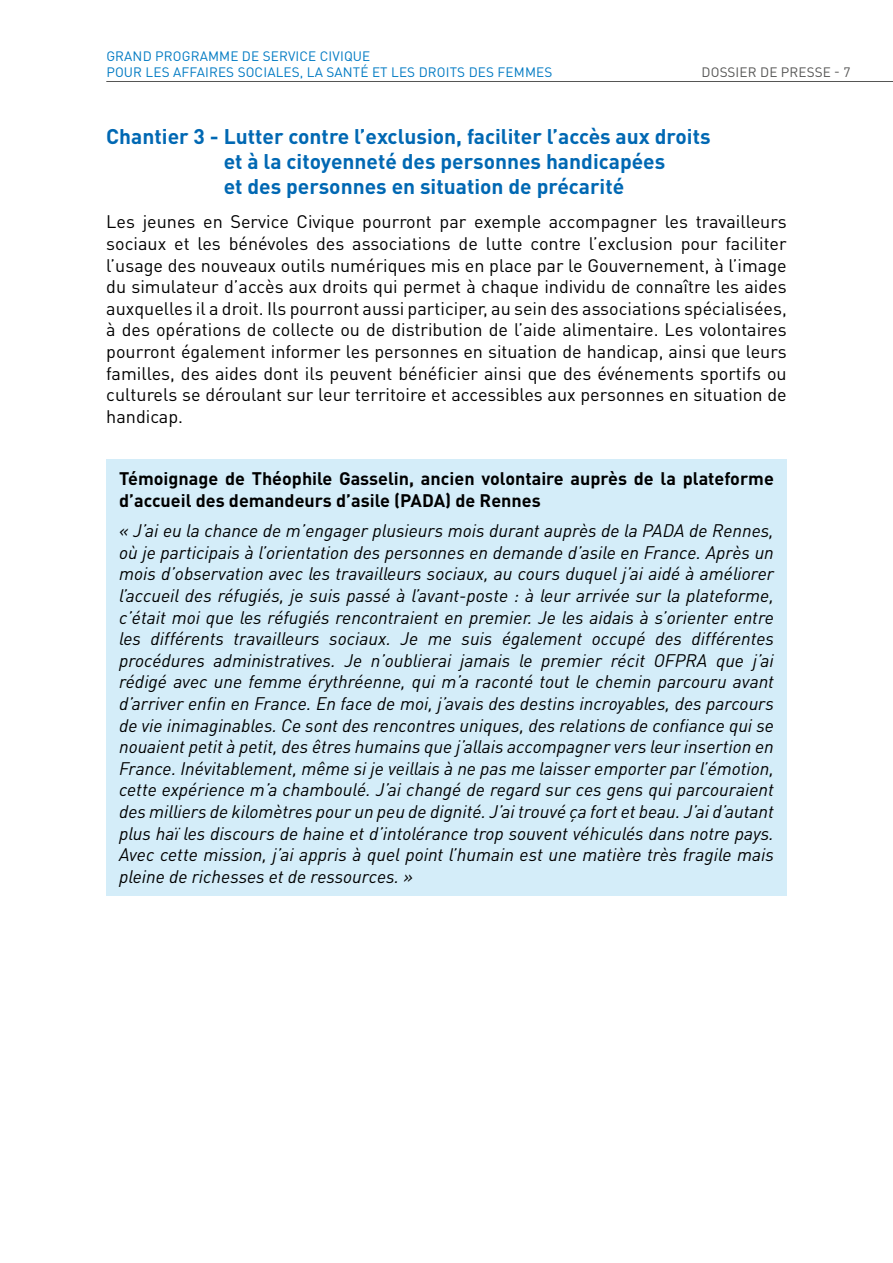
<style>
.page{position:relative;width:893px;height:1263px;background:#fff}
.page>*{position:absolute;margin:0;border:0;box-sizing:border-box;transform-origin:0 0}
.t1{font:700 21px/25.2px "DIN Pro";color:#0068b3}
.t2{font:italic 18px/21.6px "DIN Pro";color:#000;text-align:justify}
.t3{font:18px/21.6px "DIN Pro";color:#000;text-align:justify}
.t4{font:700 18px/21.6px "DIN Pro";color:#000}
.t5{font:13.5px/16.2px "DIN Pro";letter-spacing:.01em;color:#007ac3}
.t6{font:13.5px "DIN Pro";color:#565655}
</style>
<div class="page">
<hr style="left:106px;top:81px;width:787px;height:1px;background:#565655">
<div style="left:106px;top:459px;width:681px;height:436px;background:#d4edf9"></div>
<p class="t5" style="left:106px;top:47px;width:265px">Grand programme de service civique<br>POUR</p>
<p class="t5" style="left:146px;top:63px;width:408px">LES affaires sociales, la santé et LES droits des femmes</p>
<p class="t6" style="left:702px;top:63px;width:18px">DOSS</p>
<p class="t6" style="left:736px;top:63px;width:55px">IER DE PRESSE</p>
<p class="t6" style="left:834px;top:63px;width:18px">- 7</p>
<p class="t1" style="left:224px;top:123px;width:488px;text-indent:-117px">Chantier 3 - Lutter contre l’exclusion, faciliter l’accès aux droits et à la citoyenneté des personnes handicapées<br>et des personnes en situation de précarité</p>
<p class="t3" style="left:106px;top:211px;width:682px">Les jeunes en Service Civique pourront par exemple accompagner les travailleurs sociaux et les bénévoles des associations de lutte contre l’exclusion pour faciliter l’usage des nouveaux outils numériques mis en place par le Gouvernement, à l’image du simulateur d’accès aux droits qui permet à chaque individu de connaître les aides auxquelles il a droit. Ils pourront aussi participer, au sein des associations spécialisées, à des opérations de collecte ou de distribution de l’aide alimentaire. Les volontaires pourront également informer les personnes en situation de handicap, ainsi que leurs familles, des aides dont ils peuvent bénéficier ainsi que des événements sportifs ou culturels se déroulant sur leur territoire et accessibles aux personnes en situation de handicap.</p>
<p class="t4" style="left:119px;top:467px;width:656px">Témoignage de Théophile Gasselin, ancien volontaire auprès de la plateforme d’accueil des demandeurs d’asile (PADA) de Rennes</p>
<p class="t2" style="left:119px;top:519px;width:656px">« J’ai eu la chance de m’engager plusieurs mois durant auprès de la PADA de Rennes, où je participais à l’orientation des personnes en demande d’asile en France. Après un mois d’observation avec les travailleurs sociaux, au cours duquel j’ai aidé à améliorer l’accueil des réfugiés, je suis passé à l’avant-poste : à leur arrivée sur la plateforme, c’était moi que les réfugiés rencontraient en premier. Je les aidais à s’orienter entre les différents travailleurs sociaux. Je me suis également occupé des différentes procédures administratives. Je n’oublierai jamais le premier récit OFPRA que j’ai rédigé avec une femme érythréenne, qui m’a raconté tout le chemin parcouru avant d’arriver enfin en France. En face de moi, j’avais des destins incroyables, des parcours de vie inimaginables. Ce sont des rencontres uniques, des relations de confiance qui se nouaient petit à petit, des êtres humains que j’allais accompagner vers leur insertion en France. Inévitablement, même si je veillais à ne pas me laisser emporter par l’émotion, cette expérience m’a chamboulé. J’ai changé de regard sur ces gens qui parcouraient des milliers de kilomètres pour un peu de dignité. J’ai trouvé ça fort et beau. J’ai d’autant plus haï les discours de haine et d’intolérance trop souvent véhiculés dans notre pays.<br>Avec cette mission, j’ai appris à quel point l’humain est une matière très fragile mais pleine de richesses et de ressources. »</p>
</div>
